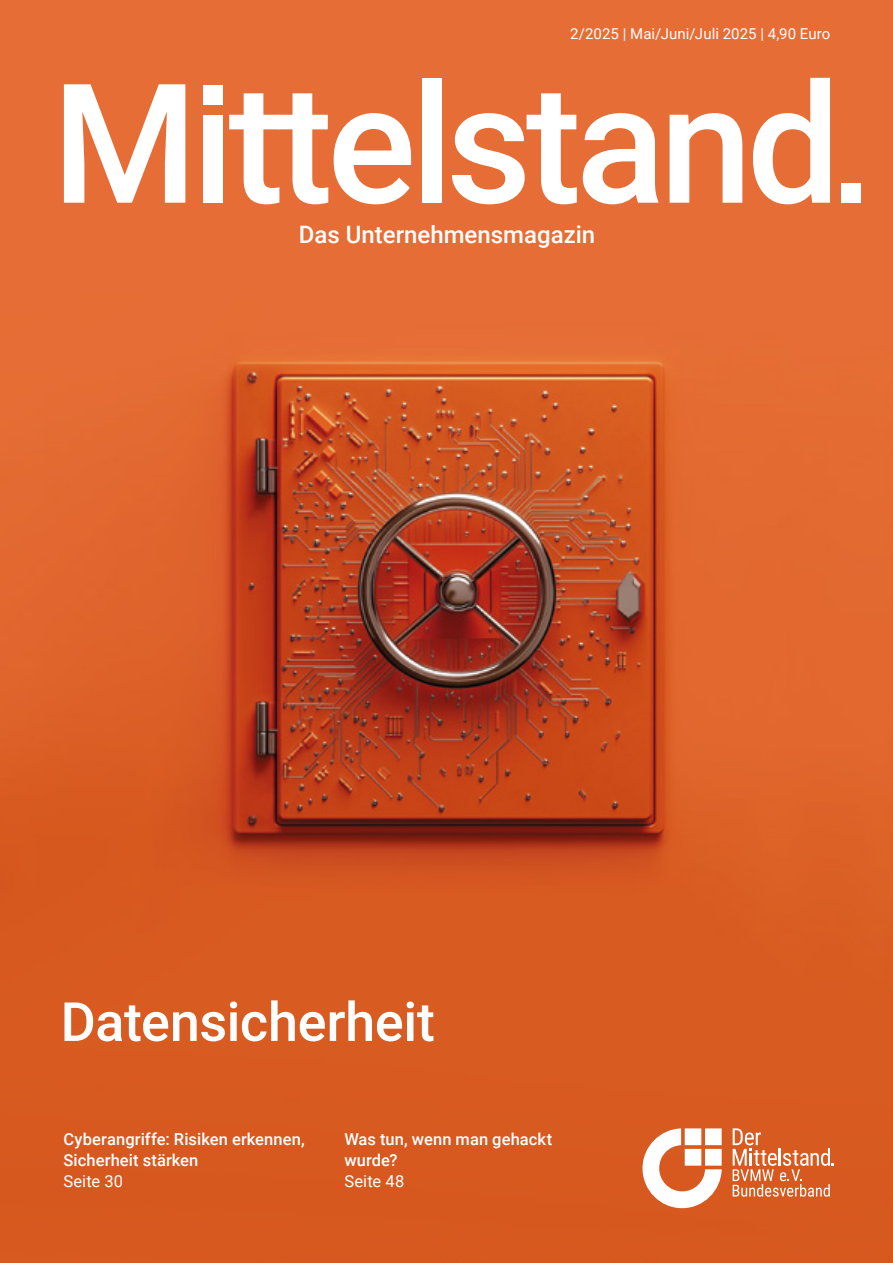
<style>
.page{position:relative;width:893px;height:1263px;background:#fff}
.page>*{position:absolute;margin:0;border:0;box-sizing:border-box;transform-origin:0 0}
.t1{font:500 54px "Roboto";letter-spacing:-.01em;color:#fff}
.t2{font:500 24px "Roboto";color:#fff}
.t3{font:500 16.5px/21px "Roboto";letter-spacing:.005em;color:#fff}
.t4{font:16.5px "Roboto";letter-spacing:.005em;color:#fff}
.t5{font:15px "Roboto";letter-spacing:.005em;color:#fff}
</style>
<div class="page">
<img style="left:0;top:0;width:893px;height:1263px">
<svg style="left:642px;top:1128px;width:80px;height:80px"></svg>
<svg style="left:733px;top:1128px;width:101px;height:69px;background:#df7c4e"></svg>
<svg style="left:64px;top:84px;width:121px;height:119px"></svg>
<div style="left:203px;top:115px;width:20px;height:88px;background:#fff"></div>
<svg style="left:229px;top:93px;width:99px;height:111px"></svg>
<svg style="left:334px;top:113px;width:77px;height:91px"></svg>
<div style="left:422px;top:78px;width:20px;height:125px;background:#fff"></div>
<svg style="left:452px;top:93px;width:125px;height:111px"></svg>
<svg style="left:583px;top:113px;width:75px;height:91px"></svg>
<svg style="left:670px;top:113px;width:72px;height:90px"></svg>
<svg style="left:753px;top:78px;width:77px;height:126px"></svg>
<div style="left:203px;top:85px;width:20px;height:19px;background:#fff"></div>
<div style="left:841px;top:183px;width:20px;height:20px;background:#fff"></div>
<p class="t5" style="left:570px;top:23px;width:262px">2/2025 | Mai/Juni/Juli 2025 | 4,90 Euro</p>
<h2 class="t2" style="left:299px;top:218px;width:298px">Das Unternehmensmagazin</h2>
<h1 class="t1" style="left:61px;top:984px;width:376px">Datensicherheit</h1>
<p class="t3" style="left:63px;top:1128px;width:243px">Cyberangriffe: Risiken erkennen,<br>Sicherheit stärken</p>
<p class="t4" style="left:63px;top:1169px;width:61px">Seite 30</p>
<p class="t3" style="left:344px;top:1128px;width:209px">Was tun, wenn man gehackt wurde?</p>
<p class="t4" style="left:344px;top:1169px;width:61px">Seite 48</p>
</div>
